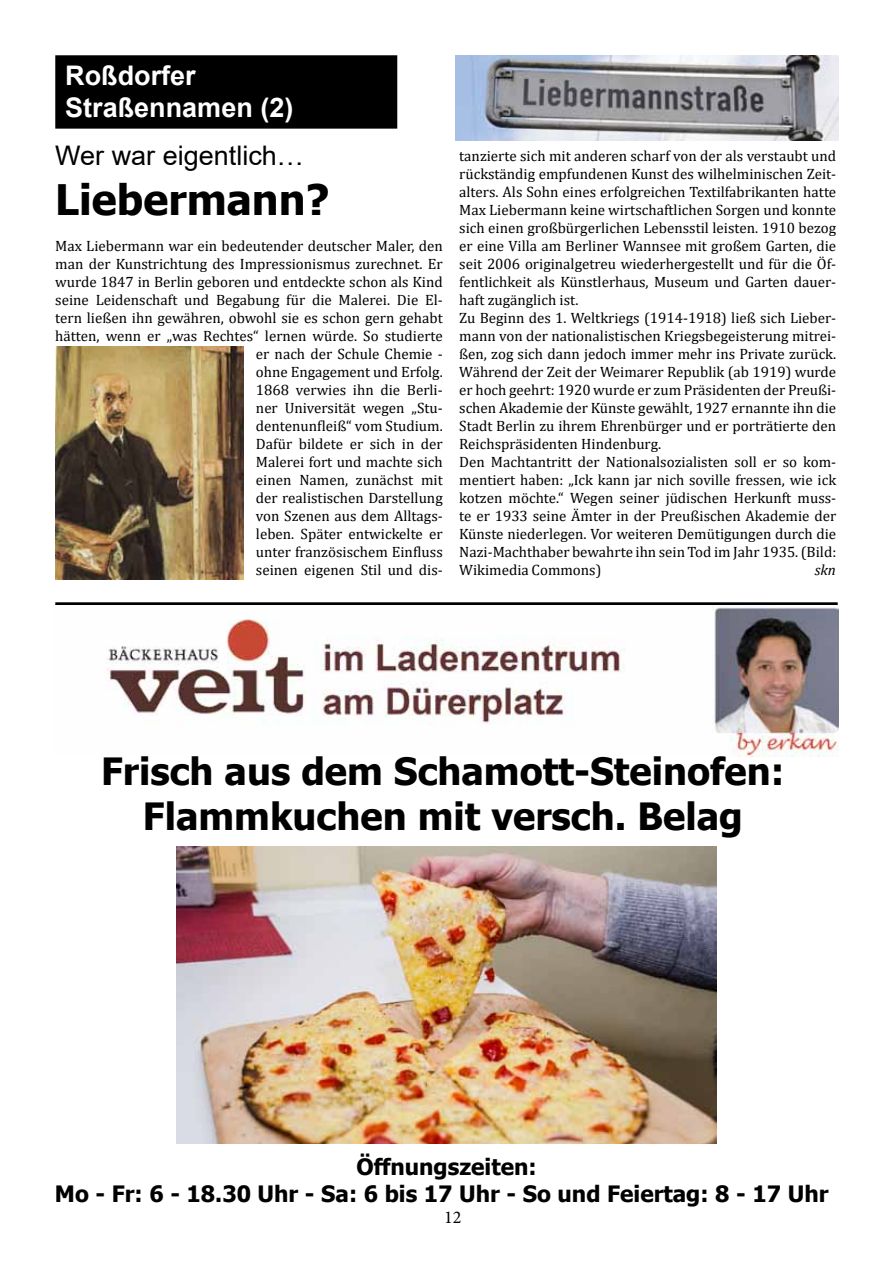
<style>
.page{position:relative;width:893px;height:1263px;background:#fff}
.page>*{position:absolute;margin:0;border:0;box-sizing:border-box;transform-origin:0 0}
.t1{font:700 42px "Tahoma";color:#000}
.t2{font:700 37.5px/45px "Tahoma";color:#000;text-align:center}
.t3{font:700 27px/32.4px "Arial";color:#fff}
.t4{font:27px "Arial";color:#000}
.t5{font:700 22.5px/27px "Tahoma";color:#000;text-align:center}
.t6{font:18px "Minion Pro";color:#000}
.t7{font:15px/18px "Cambria";color:#000;text-align:right}
.t8{font:italic 15px "Cambria";color:#000}
</style>
<div class="page">
<img style="left:176px;top:846px;width:540px;height:298px">
<hr style="left:55px;top:602px;width:783px;height:3px;background:#000">
<img style="left:106px;top:607px;width:732px;height:149px">
<div style="left:56px;top:56px;width:340px;height:72px;background:#000"></div>
<div style="left:55px;top:55px;width:342px;height:74px;border:2px solid #000"></div>
<img style="left:55px;top:347px;width:188px;height:232px">
<img style="left:455px;top:55px;width:383px;height:85px">
<h3 class="t3" style="left:65px;top:60px;width:230px">Roßdorfer<br>Straßennamen (2)</h3>
<h3 class="t4" style="left:55px;top:137px;width:250px">Wer war eigentlich…</h3>
<h1 class="t1" style="left:55px;top:171px;width:276px">Liebermann?</h1>
<p class="t7" style="left:55px;top:237px;width:389px">Max Liebermann war ein bedeutender deutscher Maler, den man der Kunstrichtung des Impressionismus zurechnet. Er wurde 1847 in Berlin geboren und entdeckte schon als Kind seine Leidenschaft und Begabung für die Malerei. Die El&shy;tern ließen ihn gewähren, obwohl sie es schon gern gehabt hätten, wenn er „was Rechtes“ lernen würde. So studierte er nach der Schule Chemie -<br>ohne Engagement und Erfolg.<br>1868 verwies ihn die Berli-<br>ner Universität wegen „Stu-<br>dentenunfleiß“ vom Studium.<br>Dafür bildete er sich in der<br>Malerei fort und machte sich<br>einen Namen, zunächst mit<br>der realistischen Darstellung<br>von Szenen aus dem Alltags-<br>leben. Später entwickelte er<br>unter französischem Einfluss<br>seinen eigenen Stil und dis-</p>
<p class="t7" style="left:459px;top:146px;width:379px;text-align:left">tanzierte sich mit anderen scharf von der als verstaubt und rückständig empfundenen Kunst des wilhelminischen Zeit&shy;alters. Als Sohn eines erfolgreichen Textilfabrikanten hatte Max Liebermann keine wirtschaftlichen Sorgen und konnte sich einen großbürgerlichen Lebensstil leisten. 1910 bezog er eine Villa am Berliner Wannsee mit großem Garten, die seit 2006 originalgetreu wiederhergestellt und für die Öf&shy;fentlichkeit als Künstlerhaus, Museum und Garten dauer&shy;haft zugänglich ist.<br>Zu Beginn des 1. Weltkriegs (1914-1918) ließ sich Lieber&shy;mann von der nationalistischen Kriegsbegeisterung mitrei&shy;ßen, zog sich dann jedoch immer mehr ins Private zurück.<br>Während der Zeit der Weimarer Republik (ab 1919) wurde er hoch geehrt: 1920 wurde er zum Präsidenten der Preußi&shy;schen Akademie der Künste gewählt, 1927 ernannte ihn die Stadt Berlin zu ihrem Ehrenbürger und er porträtierte den Reichspräsidenten Hindenburg.<br>Den Machtantritt der Nationalsozialisten soll er so kom&shy;mentiert haben: „Ick kann jar nich soville fressen, wie ick kotzen möchte.“ Wegen seiner jüdischen Herkunft muss&shy;te er 1933 seine Ämter in der Preußischen Akademie der Künste niederlegen. Vor weiteren Demütigungen durch die Nazi-Machthaber bewahrte ihn sein Tod im Jahr 1935. (Bild:<br>Wikimedia Commons)</p>
<p class="t8" style="left:815px;top:559px;width:23px">skn</p>
<h2 class="t2" style="left:101px;top:750px;width:685px">Frisch aus dem Schamott-Steinofen:<br>Flammkuchen mit versch. Belag</h2>
<h3 class="t5" style="left:55px;top:1154px;width:775px">Öffnungszeiten:<br>Mo - Fr: 6 - 18.30 Uhr - Sa: 6 bis 17 Uhr - So und Feiertag: 8 - 17 Uhr</h3>
<p class="t6" style="left:444px;top:1205px;width:19px">12</p>
</div>
